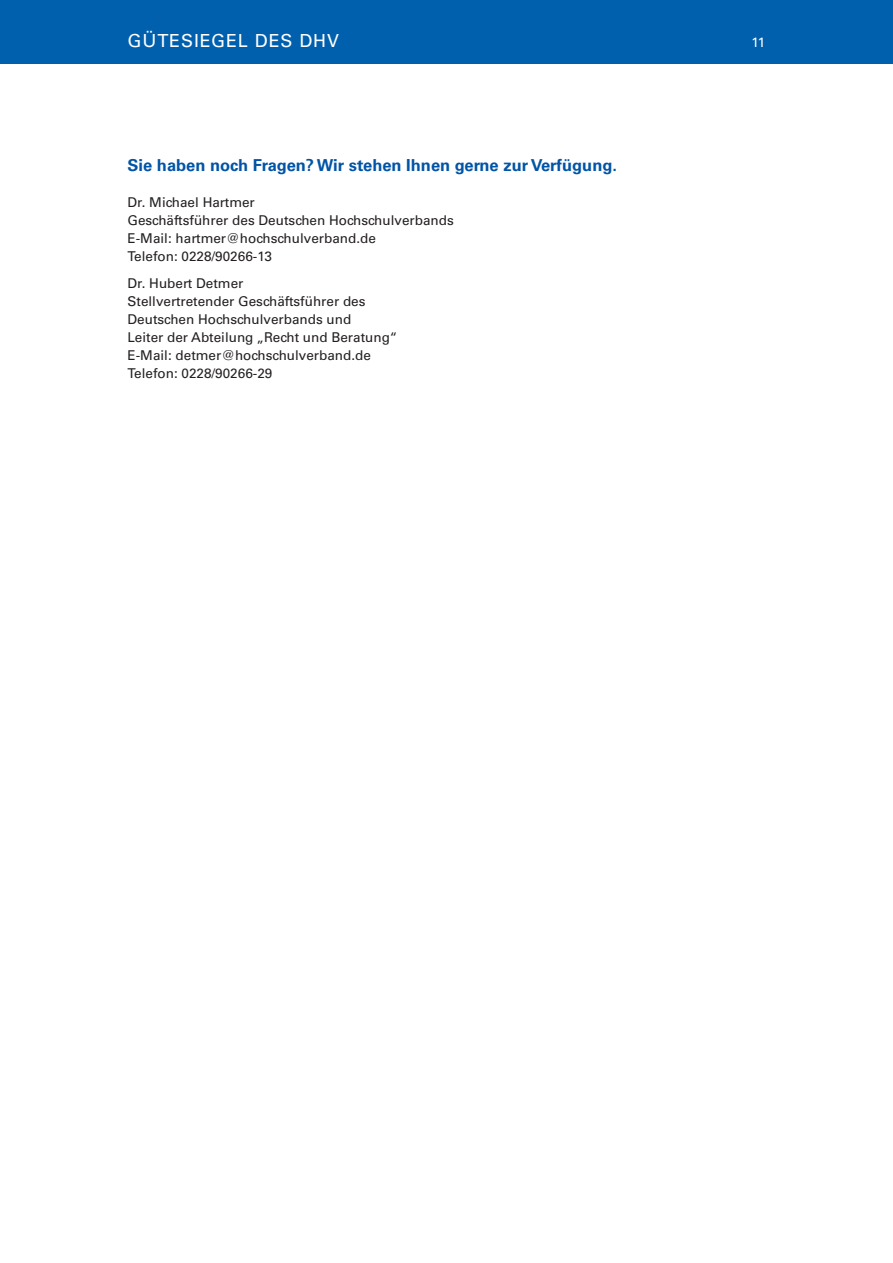
<style>
.page{position:relative;width:893px;height:1263px;background:#fff}
.page>*{position:absolute;margin:0;border:0;box-sizing:border-box;transform-origin:0 0}
.t1{font:18px "Univers LT";letter-spacing:.05em;color:#fff}
.t2{font:700 16.5px "Univers LT";color:#0154a6}
.t3{font:13.5px/18px "Univers LT";color:#231f20}
.t4{font:13.5px "Univers LT";color:#fff}
</style>
<div class="page">
<div style="left:0;top:0;width:893px;height:64px;background:#0160ae"></div>
<h1 class="t1" style="left:128px;top:34px;width:213px">GÜTESIEGEL DES DHV</h1>
<p class="t4" style="left:751px;top:37px;width:15px">11</p>
<p class="t2" style="left:128px;top:159px;width:491px">Sie haben noch Fragen?Wir stehen Ihnen gerne zur Verfügung.</p>
<p class="t3" style="left:128px;top:194px;width:328px">Dr. Michael Hartmer<br>Geschäftsführer des Deutschen Hochschulverbands E-Mail: hartmer@hochschulverband.de<br>Telefon: 0228/90266-13</p>
<p class="t3" style="left:128px;top:275px;width:271px">Dr. Hubert Detmer<br>Stellvertretender Geschäftsführer des Deutschen Hochschulverbands und<br>Leiter der Abteilung „Recht und Beratung“ E-Mail: detmer@hochschulverband.de Telefon: 0228/90266-29</p>
</div>
